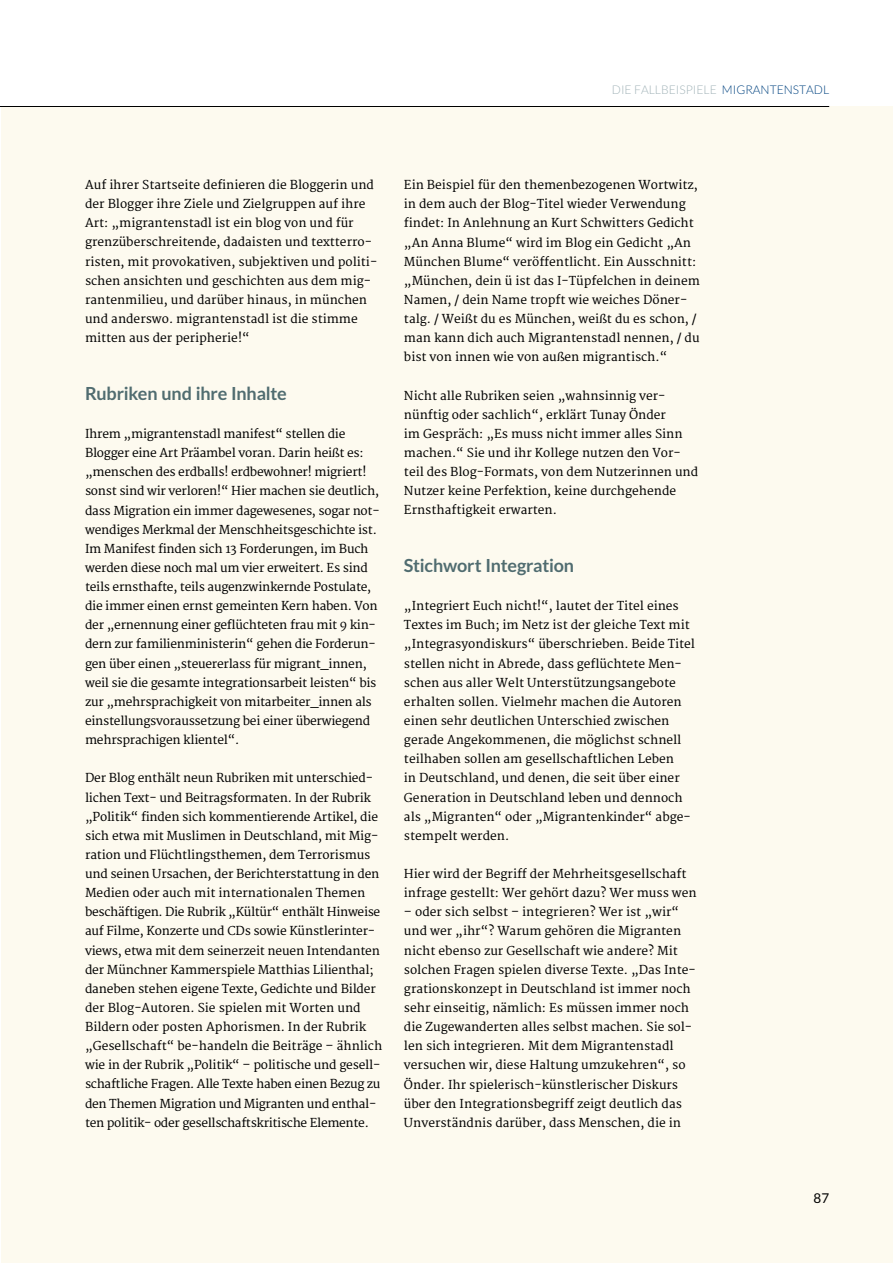
<style>
.page{position:relative;width:893px;height:1263px;background:#fff}
.page>*{position:absolute;margin:0;border:0;box-sizing:border-box;transform-origin:0 0}
.t1{font:700 18px "Lato";letter-spacing:-.015em;color:#506c70}
.t2{font:13.5px "Lato";color:#000}
.t3{font:12px/19.2px "Merriweather";color:#000}
.t4{font:12px/19.2px "Merriweather";letter-spacing:-.02em;color:#000}
.t5{font:300 12px "Lato";color:#004380}
.t6{font:300 12px "Lato";color:#a3b4b9}
.s1{color:#a3b4b9}
</style>
<div class="page">
<div style="left:1px;top:106px;width:892px;height:1157px;background:#fdfaef"></div>
<hr style="left:0;top:106px;width:829px;height:1px;background:#000">
<p class="t6" style="left:612px;top:83px;width:30px">DI E FALLB</p>
<p class="t6" style="left:669px;top:83px;width:13px">EISPI</p>
<p class="t5" style="left:696px;top:83px;width:134px"><span class="s1">ELE</span> M IGRANTE NSTADL</p>
<p class="t3" style="left:85px;top:176px;width:294px">Auf ihrer Startseite definieren die Bloggerin und der Blogger ihre Ziele und Zielgruppen auf ihre Art: „migrantenstadl ist ein blog von und für grenzüberschreitende, dadaisten und textterro&shy;risten, mit provokativen, subjektiven und politi&shy;schen ansichten und geschichten aus dem mig&shy;rantenmilieu, und darüber hinaus, in münchen und anderswo. migrantenstadl ist die stimme mitten aus der peripherie!“</p>
<h1 class="t1" style="left:85px;top:383px;width:203px">Rubriken und ihre Inhalte</h1>
<p class="t4" style="left:85px;top:425px;width:296px">Ihrem „migrantenstadl manifest“ stellen die Blogger eine Art Präambel voran. Darin heißt es: „menschen des erdballs! erdbewohner! migriert! sonst sind wir verloren!“ Hier machen sie deutlich, dass Migration ein immer dagewesenes, sogar not&shy;wendiges Merkmal der Menschheitsgeschichte ist.<br>Im Manifest finden sich 13 Forderungen, im Buch werden diese noch mal um vier erweitert. Es sind teils ernsthafte, teils augenzwinkernde Postulate, die immer einen ernst gemeinten Kern haben. Von der „ernennung einer geflüchteten frau mit 9 kin&shy;dern zur familienministerin“ gehen die Forderun&shy;gen über einen „steuererlass für migrant_innen, weil sie die gesamte integrationsarbeit leisten“ bis zur „mehrsprachigkeit von mitarbeiter_innen als einstellungsvoraussetzung bei einer überwiegend mehrsprachigen klientel“.</p>
<p class="t3" style="left:85px;top:769px;width:299px">Der Blog enthält neun Rubriken mit unterschied&shy;lichen Text- und Beitragsformaten. In der Rubrik „Politik“ finden sich kommentierende Artikel, die sich etwa mit Muslimen in Deutschland, mit Mig&shy;ration und Flüchtlingsthemen, dem Terrorismus und seinen Ursachen, der Berichterstattung in den Medien oder auch mit internationalen Themen beschäftigen. Die Rubrik „Kültür“ enthält Hinweise auf Filme, Konzerte und CDs sowie Künstlerinter&shy;views, etwa mit dem seinerzeit neuen Intendanten der Münchner Kammerspiele Matthias Lilienthal; daneben stehen eigene Texte, Gedichte und Bilder der Blog-Autoren. Sie spielen mit Worten und Bildern oder posten Aphorismen. In der Rubrik „Gesellschaft“ be-handeln die Beiträge – ähnlich wie in der Rubrik „Politik“ – politische und gesell&shy;schaftliche Fragen. Alle Texte haben einen Bezug zu den Themen Migration und Migranten und enthal&shy;ten politik- oder gesellschaftskritische Elemente.</p>
<p class="t3" style="left:404px;top:176px;width:297px">Ein Beispiel für den themenbezogenen Wortwitz, in dem auch der Blog-Titel wieder Verwendung findet: In Anlehnung an Kurt Schwitters Gedicht „An Anna Blume“ wird im Blog ein Gedicht „An München Blume“ veröffentlicht. Ein Ausschnitt: „München, dein ü ist das I-Tüpfelchen in deinem Namen, / dein Name tropft wie weiches Döner&shy;talg. / Weißt du es München, weißt du es schon, / man kann dich auch Migrantenstadl nennen, / du bist von innen wie von außen migrantisch.“</p>
<p class="t3" style="left:404px;top:386px;width:296px">Nicht alle Rubriken seien „wahnsinnig ver&shy;nünftig oder sachlich“, erklärt Tunay Önder<br>im Gespräch: „Es muss nicht immer alles Sinn machen.“ Sie und ihr Kollege nutzen den Vor&shy;teil des Blog-Formats, von dem Nutzerinnen und Nutzer keine Perfektion, keine durchgehende Ernsthaftigkeit erwarten.</p>
<h1 class="t1" style="left:404px;top:555px;width:172px">Stichwort Integration</h1>
<p class="t3" style="left:404px;top:597px;width:292px">„Integriert Euch nicht!“, lautet der Titel eines Textes im Buch; im Netz ist der gleiche Text mit „Integrasyondiskurs“ überschrieben. Beide Titel stellen nicht in Abrede, dass geflüchtete Men&shy;schen aus aller Welt Unterstützungsangebote erhalten sollen. Vielmehr machen die Autoren einen sehr deutlichen Unterschied zwischen gerade Angekommenen, die möglichst schnell teilhaben sollen am gesellschaftlichen Leben<br>in Deutschland, und denen, die seit über einer Generation in Deutschland leben und dennoch als „Migranten“ oder „Migrantenkinder“ abge&shy;stempelt werden.</p>
<p class="t3" style="left:404px;top:865px;width:294px">Hier wird der Begriff der Mehrheitsgesellschaft infrage gestellt: Wer gehört dazu? Wer muss wen</p>
<p class="t3" style="left:404px;top:903px;width:293px">– oder sich selbst – integrieren? Wer ist „wir“ und wer „ihr“? Warum gehören die Migranten nicht ebenso zur Gesellschaft wie andere? Mit solchen Fragen spielen diverse Texte. „Das Inte&shy;grationskonzept in Deutschland ist immer noch sehr einseitig, nämlich: Es müssen immer noch die Zugewanderten alles selbst machen. Sie sol&shy;len sich integrieren. Mit dem Migrantenstadl versuchen wir, diese Haltung umzukehren“, so Önder. Ihr spielerisch-künstlerischer Diskurs über den Integrationsbegriff zeigt deutlich das Unverständnis darüber, dass Menschen, die in</p>
<p class="t2" style="left:813px;top:1191px;width:17px">87</p>
</div>
